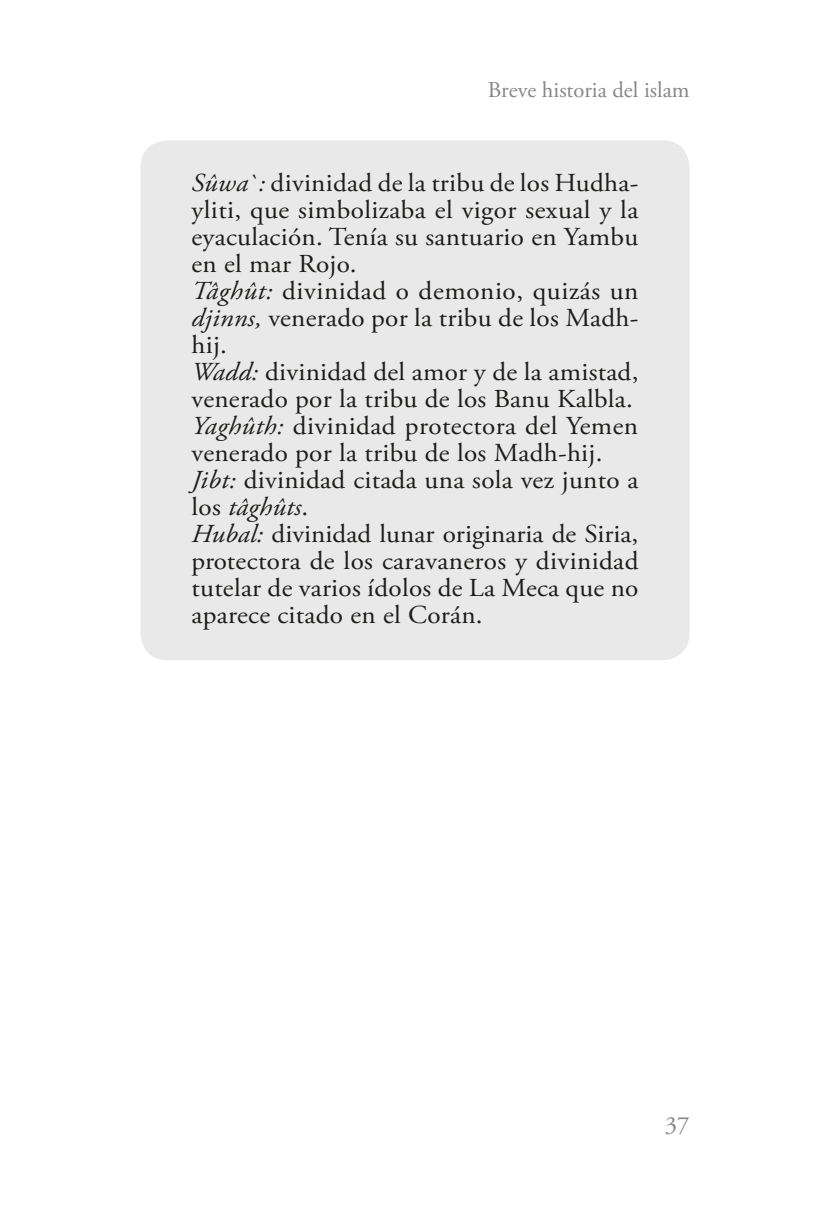
<style>
.page{position:relative;width:830px;height:1212px;background:#fff}
.page>*{position:absolute;margin:0;border:0;box-sizing:border-box;transform-origin:0 0}
.t1{font:25.88px/27px "Adobe Garamond Pro";letter-spacing:.01em;color:#1d1d1b;scale:1.05 1}
.t2{font:24.75px "Adobe Garamond Pro";color:#878787}
.t3{font:22.5px "Adobe Garamond Pro";color:#878787}
.s1{font-style:italic}
</style>
<div class="page">
<div style="left:140px;top:140px;width:549px;height:520px;background:#e9e9e9;border-radius:27px"></div>
<p class="t3" style="left:487px;top:77px;width:203px">Breve historia del islam</p>
<p class="t1" style="left:191px;top:170px;width:427px"><span class="s1">Sûwa`:</span> divinidad de la tribu de los Hudha&shy;yliti, que simbolizaba el vigor sexual y la eyaculación. Tenía su santuario en Yambu en el mar Rojo.<br><span class="s1">Tâghût:</span> divinidad o demonio, quizás un <span class="s1">djinns,</span> venerado por la tribu de los Madh&shy;hij.<br><span class="s1">Wadd:</span> divinidad del amor y de la amistad, venerado por la tribu de los Banu Kalbla.<br><span class="s1">Yaghûth:</span> divinidad protectora del Yemen venerado por la tribu de los Madh-hij.<br><span class="s1">Jibt:</span> divinidad citada una sola vez junto a los <span class="s1">tâghûts</span>.<br><span class="s1">Hubal:</span> divinidad lunar originaria de Siria, protectora de los caravaneros y divinidad tutelar de varios ídolos de La Meca que no aparece citado en el Corán.</p>
<p class="t2" style="left:664px;top:1110px;width:26px">37</p>
</div>
